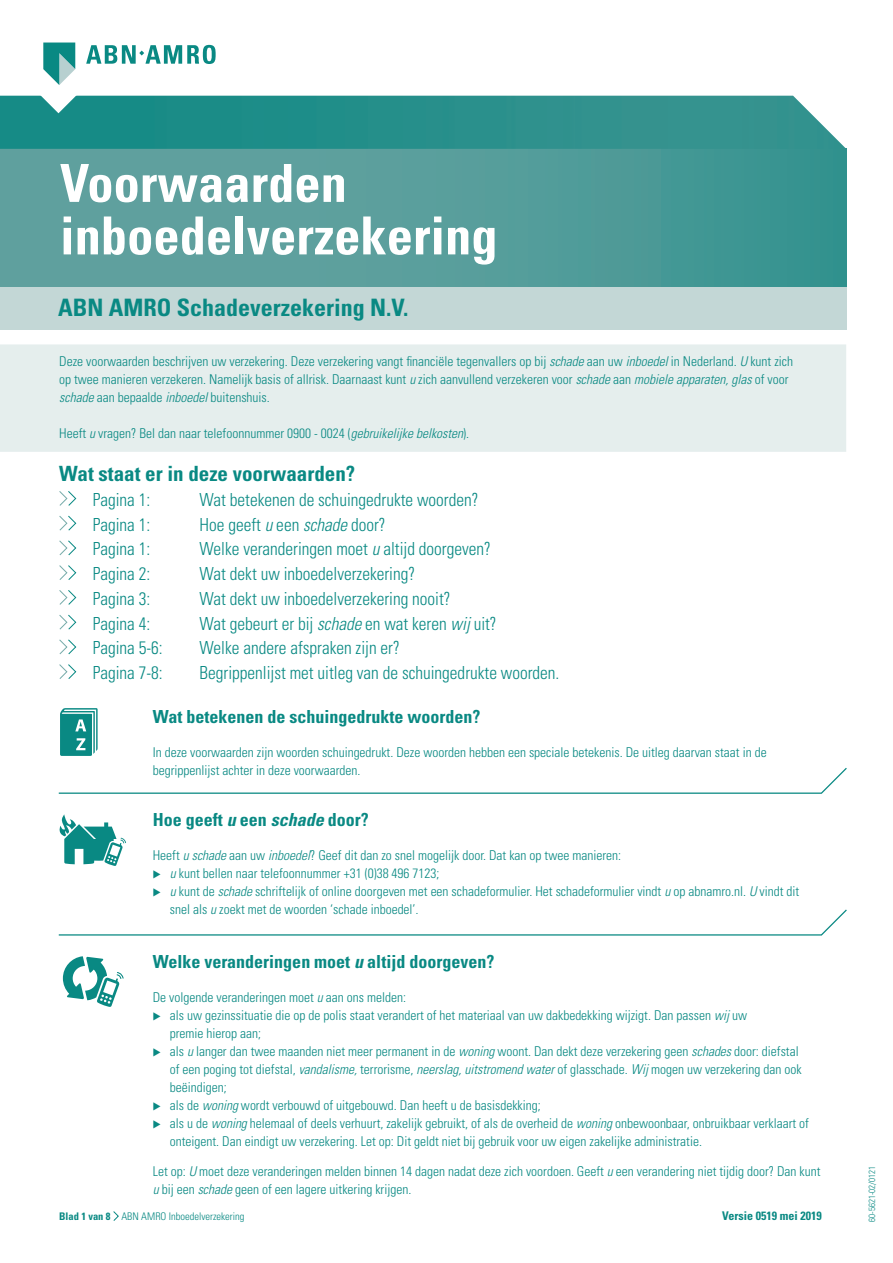
<style>
.page{position:relative;width:893px;height:1263px;background:#fff}
.page>*{position:absolute;margin:0;border:0;box-sizing:border-box;transform-origin:0 0}
.t1{font:700 condensed 52.5px/52.5px "Univers LT Std";color:#fff}
.t2{font:700 condensed 24px "Univers LT Std";color:#098983}
.t3{font:700 condensed 21px "Univers LT Std";color:#098983}
.t4{font:300 condensed 18px "Univers LT Std";color:#098983;scale:.96 1}
.t5{font:700 condensed 18px "Univers LT Std";color:#098983}
.t6{font:300 condensed 13.5px/18px "Univers LT Std";color:#098983}
.t7{font:700 condensed 12px "Univers LT Std";color:#098983}
.t8{font:300 condensed 10.5px "Univers LT Std";color:#098983}
.t9{font:300 condensed 9px "Univers LT Std";color:#098983}
.s1{font-style:italic}
.s2{font-weight:700}
</style>
<div class="page">
<div style="left:0;top:344px;width:846px;height:108px;background:#e5eeed"></div>
<svg style="left:58px;top:768px;width:789px;height:26px"></svg>
<svg style="left:58px;top:909px;width:789px;height:27px"></svg>
<svg style="left:59px;top:814px;width:67px;height:52px"></svg>
<svg style="left:60px;top:708px;width:38px;height:48px;background:#3da19d"></svg>
<svg style="left:59px;top:491px;width:18px;height:15px"></svg>
<svg style="left:59px;top:515px;width:18px;height:16px"></svg>
<svg style="left:59px;top:540px;width:18px;height:16px"></svg>
<svg style="left:59px;top:565px;width:18px;height:15px"></svg>
<svg style="left:59px;top:590px;width:18px;height:15px"></svg>
<svg style="left:59px;top:614px;width:18px;height:16px"></svg>
<svg style="left:59px;top:639px;width:18px;height:16px"></svg>
<svg style="left:59px;top:664px;width:18px;height:15px"></svg>
<svg style="left:63px;top:956px;width:61px;height:51px"></svg>
<div style="left:0;top:149px;width:846px;height:138px;background:linear-gradient(to right,#6aa3a2,#3d9692)"></div>
<div style="left:0;top:287px;width:846px;height:43px;background:#c3d7d6"></div>
<img style="left:0;top:96px;width:846px;height:53px">
<svg style="left:113px;top:1211px;width:6px;height:10px"></svg>
<svg style="left:28px;top:43px;width:188px;height:70px"></svg>
<h1 class="t1" style="left:60px;top:157px;width:439px">Voorwaarden inboedelverzekering</h1>
<h2 class="t2" style="left:58px;top:293px;width:352px">ABN AMRO Schadeverzekering N.V.</h2>
<p class="t6" style="left:59px;top:353px;width:735px">Deze voorwaarden beschrijven uw verzekering. Deze verzekering vangt financiële tegenvallers op bij <span class="s1">schade</span> aan uw <span class="s1">inboedel</span> in Nederland. <span class="s1">U</span> kunt zich op twee manieren verzekeren. Namelijk basis of allrisk. Daarnaast kunt <span class="s1">u</span> zich aanvullend verzekeren voor <span class="s1">schade</span> aan <span class="s1">mobiele apparaten, glas</span> of voor <span class="s1">schade</span> aan bepaalde <span class="s1">inboedel</span> buitenshuis.</p>
<p class="t6" style="left:59px;top:424px;width:411px">Heeft <span class="s1">u</span> vragen? Bel dan naar telefoonnummer 0900 - 0024 (<span class="s1">gebruikelijke belkosten</span>).</p>
<h3 class="t3" style="left:59px;top:461px;width:297px">Wat staat er in deze voorwaarden?</h3>
<h3 class="t4" style="left:93px;top:489px;width:61px">Pagina 1:</h3>
<h3 class="t4" style="left:200px;top:489px;width:292px">Wat betekenen de schuingedrukte woorden?</h3>
<h3 class="t4" style="left:93px;top:513px;width:61px">Pagina 1:</h3>
<h3 class="t4" style="left:200px;top:513px;width:195px">Hoe geeft <span class="s1">u</span> een <span class="s1">schade</span> door?</h3>
<h3 class="t4" style="left:93px;top:538px;width:61px">Pagina 1:</h3>
<h3 class="t4" style="left:200px;top:538px;width:305px">Welke veranderingen moet <span class="s1">u</span> altijd doorgeven?</h3>
<h3 class="t4" style="left:93px;top:563px;width:61px">Pagina 2:</h3>
<h3 class="t4" style="left:200px;top:563px;width:226px">Wat dekt uw inboedelverzekering?</h3>
<h3 class="t4" style="left:93px;top:588px;width:61px">Pagina 3:</h3>
<h3 class="t4" style="left:200px;top:588px;width:263px">Wat dekt uw inboedelverzekering nooit?</h3>
<h3 class="t4" style="left:93px;top:612px;width:61px">Pagina 4:</h3>
<h3 class="t4" style="left:200px;top:612px;width:311px">Wat gebeurt er bij <span class="s1">schade</span> en wat keren <span class="s1">wij</span> uit?</h3>
<h3 class="t4" style="left:93px;top:637px;width:74px">Pagina 5-6:</h3>
<h3 class="t4" style="left:200px;top:637px;width:210px">Welke andere afspraken zijn er?</h3>
<h3 class="t4" style="left:93px;top:662px;width:74px">Pagina 7-8:</h3>
<h3 class="t4" style="left:200px;top:662px;width:376px">Begrippenlijst met uitleg van de schuingedrukte woorden.</h3>
<h3 class="t5" style="left:153px;top:706px;width:329px">Wat betekenen de schuingedrukte woorden?</h3>
<p class="t6" style="left:153px;top:743px;width:615px">In deze voorwaarden zijn woorden schuingedrukt. Deze woorden hebben een speciale betekenis. De uitleg daarvan staat in de begrippenlijst achter in deze voorwaarden.</p>
<h3 class="t5" style="left:153px;top:809px;width:217px">Hoe geeft <span class="s1">u</span> een <span class="s1">schade</span> door?</h3>
<p class="t6" style="left:170px;top:846px;width:631px;text-indent:-17px">Heeft <span class="s1">u schade</span> aan uw <span class="s1">inboedel</span>? Geef dit dan zo snel mogelijk door. Dat kan op twee manieren:<br><span class="s1">u</span> kunt bellen naar telefoonnummer +31 (0)38 496 7123;<br><span class="s1">u</span> kunt de <span class="s1">schade</span> schriftelijk of online doorgeven met een schadeformulier. Het schadeformulier vindt <span class="s1">u</span> op abnamro.nl. <span class="s1">U</span> vindt dit snel als <span class="s1">u</span> zoekt met de woorden ‘schade inboedel’<span class="s1">.</span></p>
<h3 class="t5" style="left:153px;top:950px;width:343px">Welke veranderingen moet <span class="s1">u</span> altijd doorgeven?</h3>
<p class="t6" style="left:170px;top:988px;width:641px;text-indent:-17px">De volgende veranderingen moet <span class="s1">u</span> aan ons melden:<br>als uw gezinssituatie die op de polis staat verandert of het materiaal van uw dakbedekking wijzigt. Dan passen <span class="s1">wij</span> uw<br>premie hierop aan;<br>als <span class="s1">u</span> langer dan twee maanden niet meer permanent in de <span class="s1">woning</span> woont. Dan dekt deze verzekering geen <span class="s1">schades</span> door: diefstal of een poging tot diefstal, <span class="s1">vandalisme,</span> terrorisme, <span class="s1">neerslag, uitstromend water</span> of glasschade. <span class="s1">Wij</span> mogen uw verzekering dan ook beëindigen;<br>als de <span class="s1">woning</span> wordt verbouwd of uitgebouwd. Dan heeft u de basisdekking;<br>als u de <span class="s1">woning</span> helemaal of deels verhuurt, zakelijk gebruikt, of als de overheid de <span class="s1">woning</span> onbewoonbaar, onbruikbaar verklaart of onteigent. Dan eindigt uw verzekering. Let op: Dit geldt niet bij gebruik voor uw eigen zakelijke administratie.</p>
<p class="t6" style="left:153px;top:1162px;width:669px">Let op: <span class="s1">U</span> moet deze veranderingen melden binnen 14 dagen nadat deze zich voordoen. Geeft <span class="s1">u</span> een verandering niet tijdig door? Dan kunt <span class="s1">u</span> bij een <span class="s1">schade</span> geen of een lagere uitkering krijgen.</p>
<p class="t9" style="left:866px;top:1222px;width:57px;rotate:-90deg">60-5621-02/0121</p>
<p class="t7" style="left:722px;top:1208px;width:101px">Versie 0519 mei 2019</p>
<p class="t8" style="left:59px;top:1210px;width:187px"><span class="s2">Blad 1 van 8</span> ABN AMRO Inboedelverzekering</p>
</div>
